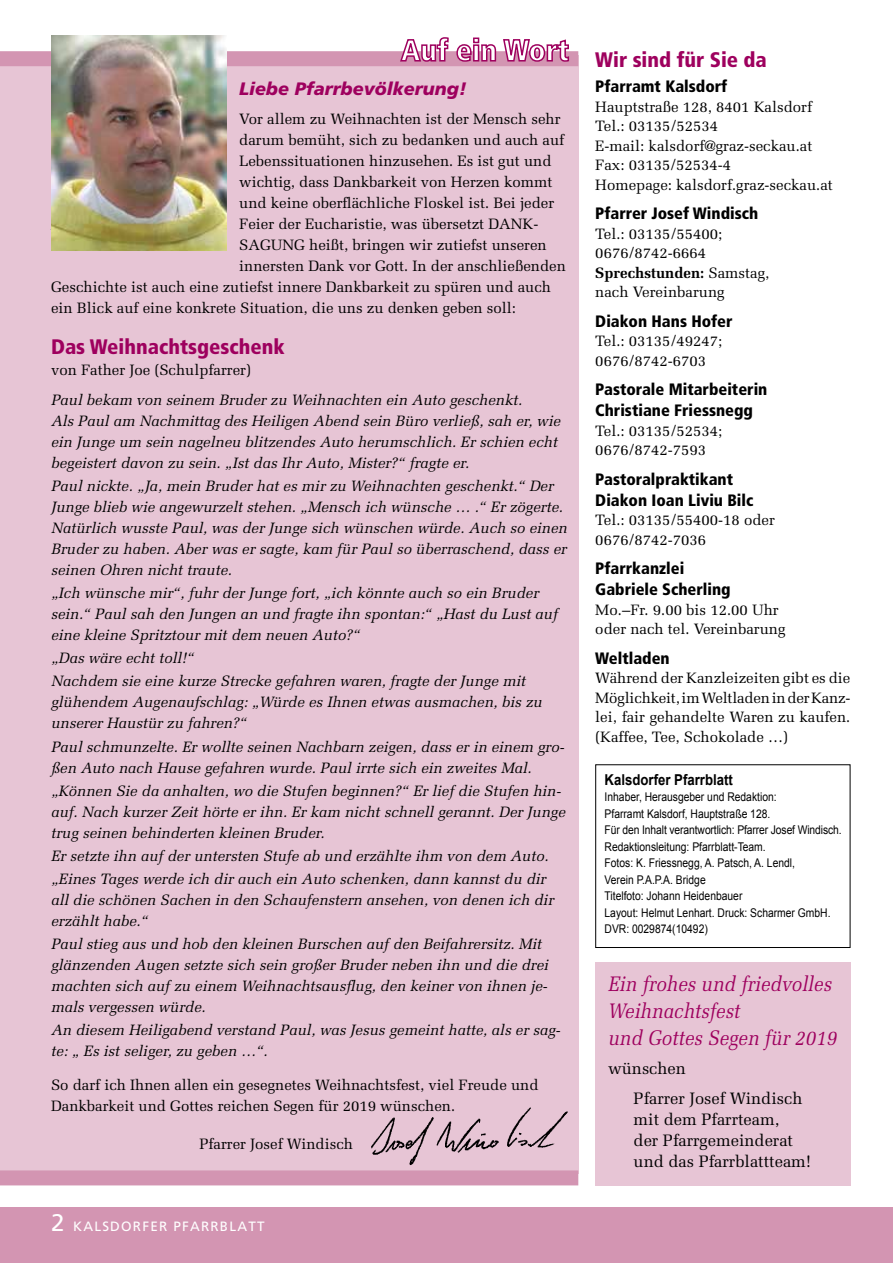
<style>
.page{position:relative;width:893px;height:1263px;background:#fff}
.page>*{position:absolute;margin:0;border:0;box-sizing:border-box;transform-origin:0 0}
.t1{font:900 condensed 30px "Frutiger";color:#fff}
.t2{font:italic 21px/27px "Melior LT Std";color:#9e005e;scale:.9 1}
.t3{font:900 condensed 21px "Frutiger";color:#9e005e}
.t4{font:italic 900 18px "Frutiger";color:#9e005e}
.t5{font:900 condensed 16.5px/21px "Frutiger";color:#000}
.t6{font:16.5px/21px "Melior LT Std";color:#000}
.t7{font:italic 15px/21px "Melior LT Std";color:#000}
.t8{font:15px/19.5px "Melior LT Std";color:#000}
.t9{font:700 15px "Arial";color:#000;scale:.88 1}
.t10{font:13.5px "Frutiger";letter-spacing:.09em;color:#fff}
.t11{font:12px/16.5px "Arial";color:#000;scale:.86 1}
.s1{font-size:24px}
.s2{font-weight:700}
</style>
<div class="page">
<div style="left:0;top:1208px;width:893px;height:55px;background:#d395b2"></div>
<div style="left:0;top:55px;width:578px;height:1119px;background:#e7c5d5"></div>
<div style="left:0;top:1170px;width:578px;height:15px;background:#d395b2"></div>
<div style="left:0;top:51px;width:578px;height:15px;background:#d395b2"></div>
<svg style="left:399px;top:37px;width:50px;height:25px"></svg>
<svg style="left:456px;top:37px;width:114px;height:30px"></svg>
<div style="left:595px;top:764px;width:255px;height:184px;border:1px solid #000"></div>
<img style="left:51px;top:35px;width:175px;height:216px">
<img style="left:371px;top:1107px;width:197px;height:59px">
<div style="left:595px;top:962px;width:255px;height:224px;background:#e7c5d5"></div>
<h1 class="t1" style="left:401px;top:32px;width:170px">Auf ein Wort</h1>
<p class="t4" style="left:239px;top:78px;width:229px">Liebe Pfarrbevölkerung!</p>
<p class="t8" style="left:239px;top:109px;width:323px">Vor allem zu Weihnachten ist der Mensch sehr</p>
<p class="t8" style="left:239px;top:130px;width:327px">darum bemüht, sich zu bedanken und auch auf</p>
<p class="t8" style="left:239px;top:151px;width:314px">Lebenssituationen hinzusehen. Es ist gut und</p>
<p class="t8" style="left:239px;top:172px;width:315px">wichtig, dass Dankbarkeit von Herzen kommt</p>
<p class="t8" style="left:239px;top:193px;width:316px">und keine oberflächliche Floskel ist. Bei jeder</p>
<p class="t8" style="left:239px;top:214px;width:301px">Feier der Eucharistie, was übersetzt DANK-</p>
<p class="t8" style="left:239px;top:235px;width:309px">SAGUNG heißt, bringen wir zutiefst unseren</p>
<p class="t8" style="left:239px;top:256px;width:328px">innersten Dank vor Gott. In der anschließenden</p>
<p class="t8" style="left:51px;top:277px;width:501px">Geschichte ist auch eine zutiefst innere Dankbarkeit zu spüren und auch</p>
<p class="t8" style="left:51px;top:298px;width:466px">ein Blick auf eine konkrete Situation, die uns zu denken geben soll:</p>
<h2 class="t3" style="left:51px;top:334px;width:235px">Das Weihnachtsgeschenk</h2>
<p class="t8" style="left:51px;top:360px;width:201px">von Father Joe (Schulpfarrer)</p>
<p class="t7" style="left:51px;top:389px;width:511px">Paul bekam von seinem Bruder zu Weihnachten ein Auto geschenkt.<br>Als Paul am Nachmittag des Heiligen Abend sein Büro verließ, sah er, wie ein Junge um sein nagelneu blitzendes Auto herumschlich. Er schien echt begeistert davon zu sein. „Ist das Ihr Auto, Mister?“ fragte er.</p>
<p class="t7" style="left:51px;top:475px;width:518px">Paul nickte. „Ja, mein Bruder hat es mir zu Weihnachten geschenkt.“ Der Junge blieb wie angewurzelt stehen. „Mensch ich wünsche … .“ Er zögerte.<br>Natürlich wusste Paul, was der Junge sich wünschen würde. Auch so einen Bruder zu haben. Aber was er sagte, kam für Paul so überraschend, dass er seinen Ohren nicht traute.</p>
<p class="t7" style="left:51px;top:583px;width:508px">„Ich wünsche mir“, fuhr der Junge fort, „ich könnte auch so ein Bruder sein.“ Paul sah den Jungen an und fragte ihn spontan:“ „Hast du Lust auf eine kleine Spritztour mit dem neuen Auto?“</p>
<p class="t7" style="left:51px;top:647px;width:476px;line-height:23.1px">„Das wäre echt toll!“<br>Nachdem sie eine kurze Strecke gefahren waren, fragte der Junge mit</p>
<p class="t7" style="left:51px;top:692px;width:493px">glühendem Augenaufschlag: „Würde es Ihnen etwas ausmachen, bis zu unserer Haustür zu fahren?“</p>
<p class="t7" style="left:51px;top:736px;width:515px">Paul schmunzelte. Er wollte seinen Nachbarn zeigen, dass er in einem gro&shy;ßen Auto nach Hause gefahren wurde. Paul irrte sich ein zweites Mal.</p>
<p class="t7" style="left:51px;top:780px;width:516px">„Können Sie da anhalten, wo die Stufen beginnen?“ Er lief die Stufen hin&shy;auf. Nach kurzer Zeit hörte er ihn. Er kam nicht schnell gerannt. Der Junge trug seinen behinderten kleinen Bruder.</p>
<p class="t7" style="left:51px;top:844px;width:499px;line-height:23.1px">Er setzte ihn auf der untersten Stufe ab und erzählte ihm von dem Auto. „Eines Tages werde ich dir auch ein Auto schenken, dann kannst du dir</p>
<p class="t7" style="left:51px;top:889px;width:504px">all die schönen Sachen in den Schaufenstern ansehen, von denen ich dir erzählt habe.“</p>
<p class="t7" style="left:51px;top:933px;width:499px">Paul stieg aus und hob den kleinen Burschen auf den Beifahrersitz. Mit glänzenden Augen setzte sich sein großer Bruder neben ihn und die drei machten sich auf zu einem Weihnachtsausflug, den keiner von ihnen je&shy;mals vergessen würde.</p>
<p class="t7" style="left:51px;top:1020px;width:511px">An diesem Heiligabend verstand Paul, was Jesus gemeint hatte, als er sag&shy;te: „ Es ist seliger, zu geben …“.</p>
<p class="t8" style="left:51px;top:1074px;width:489px;line-height:21px">So darf ich Ihnen allen ein gesegnetes Weihnachtsfest, viel Freude und<br>Dankbarkeit und Gottes reichen Segen für 2019 wünschen.</p>
<p class="t8" style="left:199px;top:1134px;width:155px">Pfarrer Josef Windisch</p>
<p class="t10" style="left:51px;top:1218px;width:215px"><span class="s1">2</span> KALSDORFER PFARRBLATT</p>
<h2 class="t3" style="left:595px;top:47px;width:173px">Wir sind für Sie da</h2>
<p class="t5" style="left:595px;top:76px;width:134px">Pfarramt Kalsdorf</p>
<p class="t8" style="left:595px;top:97px;width:239px">Hauptstraße 128, 8401 Kalsdorf<br>Tel.: 03135/52534<br>E-mail: kalsdorf@graz-seckau.at<br>Fax: 03135/52534-4<br>Homepage: kalsdorf.graz-seckau.at</p>
<p class="t5" style="left:595px;top:203px;width:164px">Pfarrer Josef Windisch</p>
<p class="t8" style="left:595px;top:224px;width:176px">Tel.: 03135/55400;<br>0676/8742-6664<br><span class="s2">Sprechstunden:</span> Samstag, nach Vereinbarung</p>
<p class="t5" style="left:595px;top:310px;width:139px">Diakon Hans Hofer</p>
<p class="t8" style="left:595px;top:331px;width:129px">Tel.: 03135/49247;<br>0676/8742-6703</p>
<p class="t5" style="left:595px;top:379px;width:174px">Pastorale Mitarbeiterin<br>Christiane Friessnegg</p>
<p class="t8" style="left:595px;top:421px;width:129px">Tel.: 03135/52534;<br>0676/8742-7593</p>
<p class="t5" style="left:595px;top:468px;width:160px">Pastoralpraktikant<br>Diakon Ioan Liviu Bilc</p>
<p class="t8" style="left:595px;top:510px;width:181px">Tel.: 03135/55400-18 oder<br>0676/8742-7036</p>
<p class="t5" style="left:595px;top:558px;width:137px">Pfarrkanzlei<br>Gabriele Scherling</p>
<p class="t8" style="left:595px;top:600px;width:192px">Mo.–Fr. 9.00 bis 12.00 Uhr oder nach tel. Vereinbarung</p>
<p class="t5" style="left:595px;top:647px;width:76px">Weltladen</p>
<p class="t8" style="left:595px;top:668px;width:257px;text-align:justify">Während der Kanzleizeiten gibt es die Möglichkeit, im Weltladen in der Kanz&shy;lei, fair gehandelte Waren zu kaufen. (Kaffee, Tee, Schokolade …)</p>
<p class="t9" style="left:605px;top:769px;width:147px">Kalsdorfer Pfarrblatt</p>
<p class="t11" style="left:605px;top:789px;width:277px">Inhaber, Herausgeber und Redaktion:<br>Pfarramt Kalsdorf, Hauptstraße 128.<br>Für den Inhalt verantwortlich: Pfarrer Josef Windisch.<br>Redaktionsleitung: Pfarrblatt-Team.<br>Fotos: K. Friessnegg, A. Patsch, A. Lendl,<br>Verein P.A.P.A. Bridge<br>Titelfoto: Johann Heidenbauer<br>Layout: Helmut Lenhart. Druck: Scharmer GmbH.<br>DVR: 0029874(10492)</p>
<h2 class="t2" style="left:608px;top:970px;width:256px">Ein frohes und friedvolles<br>Weihnachtsfest<br>und Gottes Segen für 2019</h2>
<p class="t6" style="left:634px;top:1054px;width:170px;line-height:29.5px;text-indent:-26px">wünschen<br>Pfarrer Josef Windisch</p>
<p class="t6" style="left:634px;top:1109px;width:179px">mit dem Pfarrteam,<br>der Pfarrgemeinderat und das Pfarrblattteam!</p>
</div>
